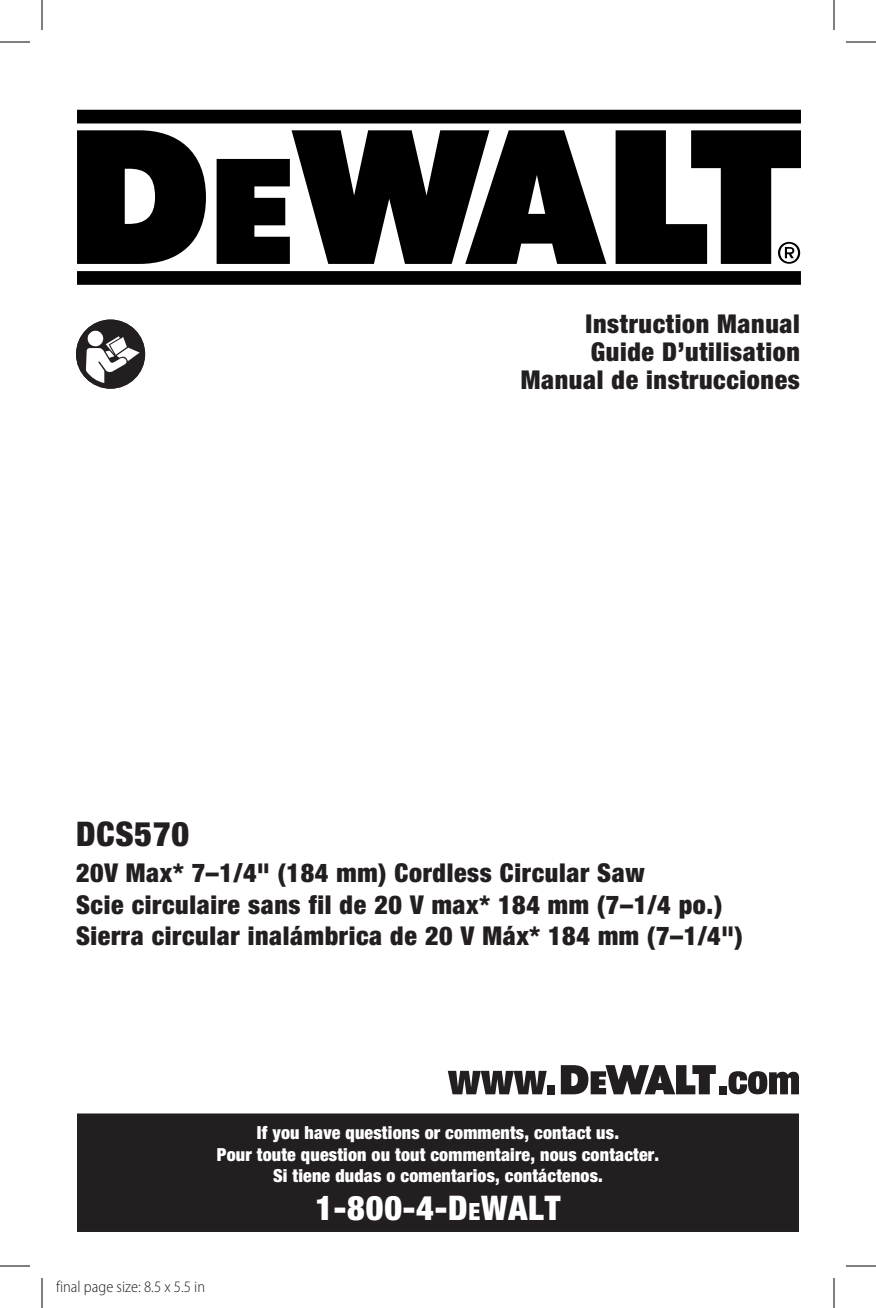
<style>
.page{position:relative;width:876px;height:1308px;background:#fff}
.page>*{position:absolute;margin:0;border:0;box-sizing:border-box;transform-origin:0 0}
.t1{font:900 condensed 34px "Helvetica Neue LT Std";color:#fff}
.t2{font:900 condensed 34px "Helvetica Neue LT Std";letter-spacing:.025em;color:#231f20}
.t3{font:900 condensed 26px/28px "Helvetica Neue LT Std";letter-spacing:.025em;color:#231f20;text-align:right}
.t4{font:900 condensed 18px/21.6px "Helvetica Neue LT Std";letter-spacing:.01em;color:#fff;text-align:center}
.B_-__Base{font:300 semi-condensed 16px "Myriad Pro";color:#231f20}
.s1{font-style:inherit}
.s2{font-size:23.8px}
</style>
<div class="page">
<svg style="left:448px;top:1071px;width:99px;height:23px"></svg>
<div style="left:547px;top:1085px;width:7px;height:9px;background:#231f20"></div>
<div style="left:719px;top:1086px;width:7px;height:8px;background:#231f20"></div>
<svg style="left:728px;top:1071px;width:71px;height:23px"></svg>
<svg style="left:561px;top:1065px;width:155px;height:29px"></svg>
<div style="left:78px;top:1114px;width:720px;height:117px;background:#231f20"></div>
<div style="left:77px;top:1113px;width:722px;height:119px;border:2px solid #231f20"></div>
<svg style="left:76px;top:320px;width:69px;height:69px"></svg>
<svg style="left:77px;top:110px;width:724px;height:175px;fill:#000"></svg>
<hr style="left:0;top:42px;width:30px;height:1px;background:#000">
<hr style="left:846px;top:42px;width:30px;height:1px;background:#000">
<hr style="left:0;top:1266px;width:30px;height:1px;background:#000">
<hr style="left:846px;top:1266px;width:30px;height:1px;background:#000">
<hr style="left:42px;top:0;width:1px;height:30px;background:#000">
<hr style="left:42px;top:1278px;width:1px;height:30px;background:#000">
<hr style="left:834px;top:0;width:1px;height:30px;background:#000">
<hr style="left:834px;top:1278px;width:1px;height:30px;background:#000">
<p class="t3" style="left:521px;top:309px;width:281px">Instruction Manual<br>Guide D’utilisation<br>Manual de instrucciones</p>
<p class="t2" style="left:76px;top:812px;width:115px">DCS570</p>
<p class="t3" style="left:76px;top:859px;width:570px">20V Max* 7–1/4" (184 mm) Cordless Circular Saw</p>
<p class="t3" style="left:76px;top:890px;width:648px">Scie circulaire sans fil de 20 V max* 184 mm (7–1/4 po.)</p>
<p class="t3" style="left:76px;top:921px;width:668px">Sierra circular inalámbrica de 20 V Máx* 184 mm (7–1/4")</p>
<p class="t4" style="left:217px;top:1122px;width:444px">If you have questions or comments, contact us.<br>Pour toute question ou tout commentaire, nous contacter.<br>Si tiene dudas o comentarios, contáctenos.</p>
<h1 class="t1" style="left:315px;top:1187px;width:247px">1-800-4-<span class="s1">D</span><span class="s2">e</span><span class="s1">WALT</span></h1>
<p class="B_-__Base" style="left:56px;top:1278px;width:150px">final page size: 8.5 x 5.5 in</p>
</div>
